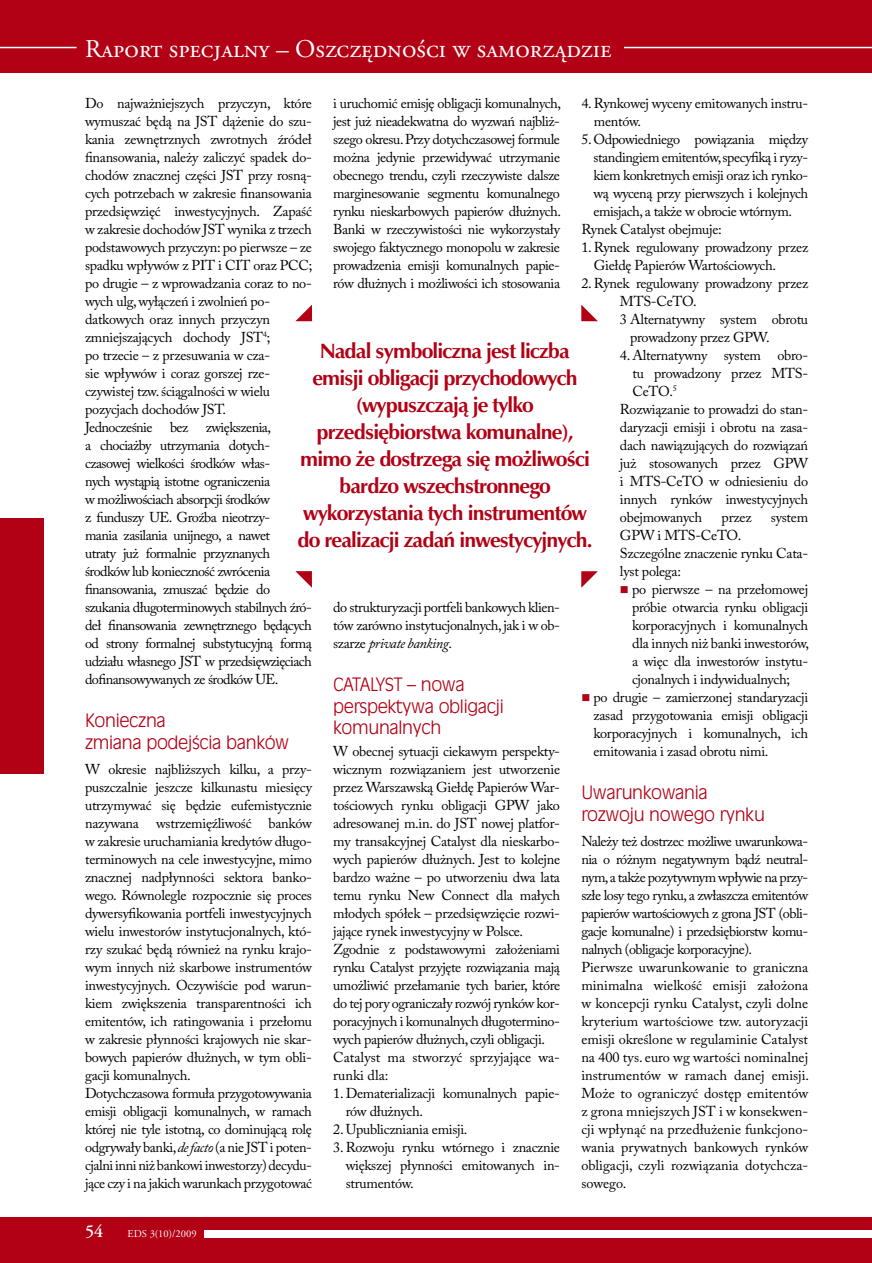
<style>
.page{position:relative;width:872px;height:1263px;background:#fff}
.page>*{position:absolute;margin:0;border:0;box-sizing:border-box;transform-origin:0 0}
.t1{font:25.5px "Adobe Garamond Pro";color:#fff}
.t2{font:700 21px/27px "Zapf Humnst EU";letter-spacing:-.04em;color:#b20014;text-align:center}
.t3{font:18px/21.6px "Incised 901 Lt EU";letter-spacing:-.02em;color:#b20014}
.t4{font:600 18px "Adobe Garamond Pro";color:#fff}
.t5{font:14.25px/18px "Adobe Caslon Pro";letter-spacing:-.02em;color:#000}
.t6{font:14.25px/18px "Adobe Caslon Pro";color:#000}
.t7{font:10.5px "Adobe Garamond Pro";color:#fff}
.s1{font-style:italic}
.s2{color:#b20014}
</style>
<div class="page">
<div style="left:0;top:1217px;width:872px;height:46px;background:#b20014"></div>
<div style="left:0;top:0;width:872px;height:73px;background:#b20014"></div>
<hr style="left:0;top:47px;width:77px;height:1px;background:#fff">
<div style="left:204px;top:1230px;width:668px;height:7px;background:#fff"></div>
<hr style="left:624px;top:47px;width:248px;height:1px;background:#fff">
<div style="left:0;top:518px;width:44px;height:255px;background:#b20014"></div>
<p class="t1" style="left:85px;top:33px;width:528px">Raport specjalny – Oszczędności w samorządzie</p>
<p class="t5" style="left:85px;top:94px;width:229px">Do najważniejszych przyczyn, które wymuszać będą na JST dążenie do szu&shy;kania zewnętrznych zwrotnych źródeł finansowania, należy zaliczyć spadek do&shy;chodów znacznej części JST przy rosną&shy;cych potrzebach w zakresie finansowania przedsięwzięć inwestycyjnych. Zapaść w zakresie dochodów JST wynika z trzech podstawowych przyczyn: po pierwsze – ze spadku wpływów z PIT i CIT oraz PCC; po drugie – z wprowadzania coraz to no&shy;wych ulg, wyłączeń i zwolnień po&shy;datkowych oraz innych przyczyn zmniejszających dochody JST<sup>4</sup>;<br>po trzecie – z przesuwania w cza-<br>sie wpływów i coraz gorszej rze&shy;czywistej tzw. ściągalności w wielu pozycjach dochodów JST.<br>Jednocześnie bez zwiększenia,<br>a chociażby utrzymania dotych&shy;czasowej wielkości środków włas-<br>nych wystąpią istotne ograniczenia<br>w możliwościach absorpcji środków<br>z funduszy UE. Groźba nieotrzy-<br>mania zasilania unijnego, a nawet<br>utraty już formalnie przyznanych środków lub konieczność zwrócenia finansowania, zmuszać będzie do szukania długoterminowych stabilnych źró&shy;deł finansowania zewnętrznego będących od strony formalnej substytucyjną formą udziału własnego JST w przedsięwzięciach dofinansowywanych ze środków UE.</p>
<p class="t3" style="left:85px;top:710px;width:206px">Konieczna<br>zmiana podejścia banków</p>
<p class="t5" style="left:85px;top:760px;width:228px">W okresie najbliższych kilku, a przy&shy;puszczalnie jeszcze kilkunastu miesięcy utrzymywać się będzie eufemistycznie nazywana wstrzemięźliwość banków w zakresie uruchamiania kredytów długo&shy;terminowych na cele inwestycyjne, mimo znacznej nadpłynności sektora banko&shy;wego. Równolegle rozpocznie się proces dywersyfikowania portfeli inwestycyjnych wielu inwestorów instytucjonalnych, któ&shy;rzy szukać będą również na rynku krajo&shy;wym innych niż skarbowe instrumentów inwestycyjnych. Oczywiście pod warun&shy;kiem zwiększenia transparentności ich emitentów, ich ratingowania i przełomu w zakresie płynności krajowych nie skar&shy;bowych papierów dłużnych, w tym obli&shy;gacji komunalnych.<br>Dotychczasowa formuła przygotowywania emisji obligacji komunalnych, w ramach której nie tyle istotną, co dominującą rolę odgrywały banki, <span class="s1">de facto</span> (a nie JST i poten&shy;cjalni inni niż bankowi inwestorzy) decydu&shy;jące czy i na jakich warunkach przygotować</p>
<p class="t5" style="left:333px;top:94px;width:229px;text-align:justify">i uruchomić emisję obligacji komunalnych, jest już nieadekwatna do wyzwań najbliż&shy;szego okresu. Przy dotychczasowej formule można jedynie przewidywać utrzymanie obecnego trendu, czyli rzeczywiste dalsze marginesowanie segmentu komunalnego rynku nieskarbowych papierów dłużnych.<br>Banki w rzeczywistości nie wykorzystały swojego faktycznego monopolu w zakresie prowadzenia emisji komunalnych papie&shy;rów dłużnych i możliwości ich stosowania</p>
<p class="t5" style="left:594px;top:94px;width:216px;text-indent:-13px">4. Rynkowej wyceny emitowanych instru&shy;mentów.</p>
<p class="t5" style="left:581px;top:130px;width:228px">5. Odpowiedniego powiązania między</p>
<p class="t5" style="left:593px;top:148px;width:216px">standingiem emitentów, specyfiką i ryzy-</p>
<p class="t5" style="left:593px;top:166px;width:216px">kiem konkretnych emisji oraz ich rynko-</p>
<p class="t5" style="left:593px;top:184px;width:216px">wą wyceną przy pierwszych i kolejnych</p>
<p class="t5" style="left:593px;top:202px;width:200px">emisjach, a także w obrocie wtórnym.</p>
<p class="t5" style="left:581px;top:220px;width:142px">Rynek Catalyst obejmuje:</p>
<p class="t5" style="left:594px;top:238px;width:216px;text-indent:-13px">1. Rynek regulowany prowadzony przez<br>Giełdę Papierów Wartościowych.</p>
<p class="t5" style="left:581px;top:274px;width:228px">2. Rynek regulowany prowadzony przez</p>
<p class="t5" style="left:620px;top:292px;width:78px">MTS-CeTO.</p>
<p class="t5" style="left:620px;top:310px;width:190px">3 Alternatywny system obrotu</p>
<p class="t5" style="left:630px;top:328px;width:141px">prowadzony przez GPW.</p>
<p class="t5" style="left:620px;top:346px;width:190px">4. Alternatywny system obro-</p>
<p class="t5" style="left:632px;top:364px;width:177px">tu prowadzony przez MTS-</p>
<p class="t5" style="left:632px;top:382px;width:46px">CeTO.<sup>5</sup></p>
<p class="t5" style="left:620px;top:400px;width:190px">Rozwiązanie to prowadzi do stan-</p>
<p class="t5" style="left:620px;top:418px;width:190px">daryzacji emisji i obrotu na zasa-</p>
<p class="t5" style="left:620px;top:436px;width:190px">dach nawiązujących do rozwiązań</p>
<p class="t5" style="left:620px;top:454px;width:190px">już stosowanych przez GPW</p>
<p class="t5" style="left:620px;top:472px;width:190px">i MTS-CeTO w odniesieniu do</p>
<p class="t5" style="left:620px;top:490px;width:190px">innych rynków inwestycyjnych</p>
<p class="t5" style="left:620px;top:508px;width:84px">obejmowanych</p>
<p class="t5" style="left:721px;top:508px;width:31px">przez</p>
<p class="t5" style="left:771px;top:508px;width:39px">system</p>
<p class="t5" style="left:620px;top:526px;width:190px">GPW i MTS-CeTO.<br>Szczególne znaczenie rynku Cata&shy;lyst polega:</p>
<p class="t5" style="left:632px;top:580px;width:179px;text-align:justify;text-indent:-12px"><span class="s2">■</span> po pierwsze – na przełomowej próbie otwarcia rynku obligacji korporacyjnych i komunalnych dla innych niż banki inwestorów, a więc dla inwestorów instytu&shy;cjonalnych i indywidualnych;</p>
<p class="t5" style="left:593px;top:688px;width:216px;text-align:justify;text-indent:-12px"><span class="s2">■</span> po drugie – zamierzonej standaryzacji zasad przygotowania emisji obligacji korporacyjnych i komunalnych, ich emitowania i zasad obrotu nimi.</p>
<p class="t3" style="left:581px;top:782px;width:185px">Uwarunkowania rozwoju nowego rynku</p>
<p class="t6" style="left:581px;top:832px;width:229px">Należy też dostrzec możliwe uwarunkowa&shy;nia o różnym negatywnym bądź neutral&shy;nym, a także pozytywnym wpływie na przy&shy;szłe losy tego rynku, a zwłaszcza emitentów papierów wartościowych z grona JST (obli&shy;gacje komunalne) i przedsiębiorstw komu&shy;nalnych (obligacje korporacyjne).<br>Pierwsze uwarunkowanie to graniczna minimalna wielkość emisji założona w koncepcji rynku Catalyst, czyli dolne kryterium wartościowe tzw. autoryzacji emisji określone w regulaminie Catalyst na 400 tys. euro wg wartości nominalnej instrumentów w ramach danej emisji.<br>Może to ograniczyć dostęp emitentów z grona mniejszych JST i w konsekwen&shy;cji wpłynąć na przedłużenie funkcjono&shy;wania prywatnych bankowych rynków obligacji, czyli rozwiązania dotychcza&shy;sowego.</p>
<p class="t2" style="left:297px;top:339px;width:297px">Nadal symboliczna jest liczba emisji obligacji przychodowych (wypuszczają je tylko przedsiębiorstwa komunalne), mimo że dostrzega się możliwości bardzo wszechstronnego wykorzystania tych instrumentów do realizacji zadań inwestycyjnych.</p>
<p class="t5" style="left:333px;top:598px;width:228px;text-align:justify">do strukturyzacji portfeli bankowych klien&shy;tów zarówno instytucjonalnych, jak i w ob&shy;szarze <span class="s1">private banking</span>.</p>
<p class="t3" style="left:333px;top:674px;width:172px">Catalyst – nowa perspektywa obligacji komunalnych</p>
<p class="t5" style="left:333px;top:742px;width:228px">W obecnej sytuacji ciekawym perspekty&shy;wicznym rozwiązaniem jest utworzenie przez Warszawską Giełdę Papierów War&shy;tościowych rynku obligacji GPW jako adresowanej m.in. do JST nowej platfor&shy;my transakcyjnej Catalyst dla nieskarbo&shy;wych papierów dłużnych. Jest to kolejne bardzo ważne – po utworzeniu dwa lata temu rynku New Connect dla małych młodych spółek – przedsięwzięcie rozwi&shy;jające rynek inwestycyjny w Polsce.<br>Zgodnie z podstawowymi założeniami rynku Catalyst przyjęte rozwiązania mają umożliwić przełamanie tych barier, które do tej pory ograniczały rozwój rynków kor&shy;poracyjnych i komunalnych długotermino&shy;wych papierów dłużnych, czyli obligacji.<br>Catalyst ma stworzyć sprzyjające wa&shy;runki dla:</p>
<p class="t5" style="left:346px;top:1084px;width:216px;text-indent:-13px">1. Dematerializacji komunalnych papie&shy;rów dłużnych.</p>
<p class="t5" style="left:333px;top:1120px;width:136px">2. Upubliczniania emisji.</p>
<p class="t5" style="left:346px;top:1138px;width:216px;text-align:justify;text-indent:-13px">3. Rozwoju rynku wtórnego i znacznie większej płynności emitowanych in&shy;strumentów.</p>
<p class="t4" style="left:85px;top:1221px;width:20px">54</p>
<p class="t7" style="left:128px;top:1228px;width:70px">EDS 3(10)/2009</p>
</div>
